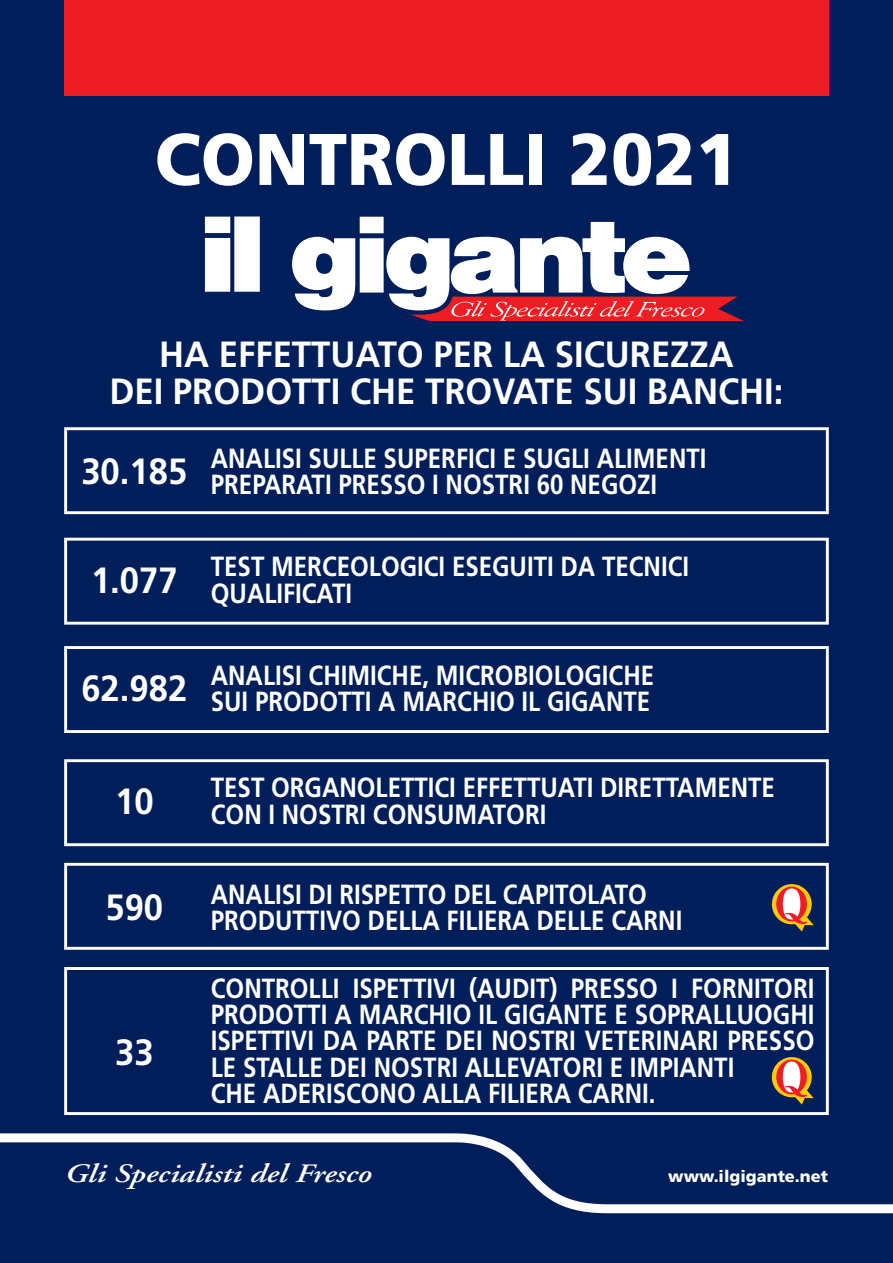
<style>
.page{position:relative;width:893px;height:1263px;background:#001e59}
.page>*{position:absolute;margin:0;border:0;box-sizing:border-box;transform-origin:0 0}
.t1{font:900 72.9px "Frutiger";color:#fff;scale:.95 1}
.t2{font:700 36.45px "Frutiger";color:#fff;scale:.95 1}
.t3{font:700 27.75px/26.2px "Frutiger";color:#fff;text-align:justify;scale:.87 1}
.t4{font:italic 600 26.55px "Adobe Garamond";color:#fff;scale:1.23 1}
.t5{font:900 16.35px "Frutiger";color:#fff}
</style>
<div class="page">
<svg style="left:0;top:1133px;width:893px;height:81px"></svg>
<div style="left:64px;top:0;width:765px;height:96px;background:#ee1d23"></div>
<svg style="left:204px;top:216px;width:27px;height:76px"></svg>
<div style="left:235px;top:217px;width:24px;height:74px;background:#fff"></div>
<div style="left:234px;top:216px;width:26px;height:76px;border:2px solid #fff"></div>
<svg style="left:292px;top:216px;width:452px;height:105px"></svg>
<div style="left:64px;top:427px;width:765px;height:87px;border:3px solid #fff"></div>
<div style="left:64px;top:538px;width:765px;height:87px;border:3px solid #fff"></div>
<div style="left:64px;top:646px;width:765px;height:87px;border:3px solid #fff"></div>
<div style="left:64px;top:759px;width:765px;height:87px;border:3px solid #fff"></div>
<div style="left:64px;top:863px;width:765px;height:87px;border:3px solid #fff"></div>
<div style="left:64px;top:967px;width:765px;height:148px;border:3px solid #fff"></div>
<svg style="left:771px;top:1057px;width:43px;height:47px"></svg>
<svg style="left:771px;top:884px;width:43px;height:47px"></svg>
<p class="t1" style="left:155px;top:115px;width:616px">CONTROLLI 2021</p>
<p class="t2" style="left:159px;top:333px;width:606px">HA EFFETTUATO PER LA SICUREZZA</p>
<p class="t2" style="left:109px;top:370px;width:711px">DEI PRODOTTI CHE TROVATE SUI BANCHI:</p>
<p class="t2" style="left:81px;top:450px;width:113px">30.185</p>
<p class="t2" style="left:91px;top:559px;width:93px">1.077</p>
<p class="t2" style="left:81px;top:667px;width:113px">62.982</p>
<p class="t3" style="left:211px;top:445px;width:571px">ANALISI SULLE SUPERFICI E SUGLI ALIMENTI</p>
<p class="t3" style="left:211px;top:472px;width:515px">PREPARATI PRESSO I NOSTRI 60 NEGOZI</p>
<p class="t3" style="left:211px;top:554px;width:551px">TEST MERCEOLOGICI ESEGUITI DA TECNICI</p>
<p class="t3" style="left:211px;top:580px;width:164px">QUALIFICATI</p>
<p class="t3" style="left:211px;top:662px;width:511px">ANALISI CHIMICHE, MICROBIOLOGICHE</p>
<p class="t3" style="left:211px;top:688px;width:506px">SUI PRODOTTI A MARCHIO IL GIGANTE</p>
<p class="t2" style="left:115px;top:779px;width:42px">10</p>
<p class="t2" style="left:105px;top:886px;width:62px">590</p>
<p class="t2" style="left:115px;top:1031px;width:42px">33</p>
<p class="t3" style="left:211px;top:775px;width:650px">TEST ORGANOLETTICI EFFETTUATI DIRETTAMENTE</p>
<p class="t3" style="left:211px;top:801px;width:387px">CON I NOSTRI CONSUMATORI</p>
<p class="t3" style="left:211px;top:881px;width:503px">ANALISI DI RISPETTO DEL CAPITOLATO</p>
<p class="t3" style="left:211px;top:907px;width:543px">PRODUTTIVO DELLA FILIERA DELLE CARNI</p>
<p class="t3" style="left:211px;top:975px;width:695px">CONTROLLI ISPETTIVI (AUDIT) PRESSO I FORNITORI PRODOTTI A MARCHIO IL GIGANTE E SOPRALLUOGHI ISPETTIVI DA PARTE DEI NOSTRI VETERINARI PRESSO LE STALLE DEI NOSTRI ALLEVATORI E IMPIANTI</p>
<p class="t3" style="left:211px;top:1080px;width:513px">CHE ADERISCONO ALLA FILIERA CARNI.</p>
<p class="t4" style="left:65px;top:1159px;width:251px">Gli Specialisti del Fresco</p>
<p class="t5" style="left:668px;top:1167px;width:161px">www.ilgigante.net</p>
</div>
